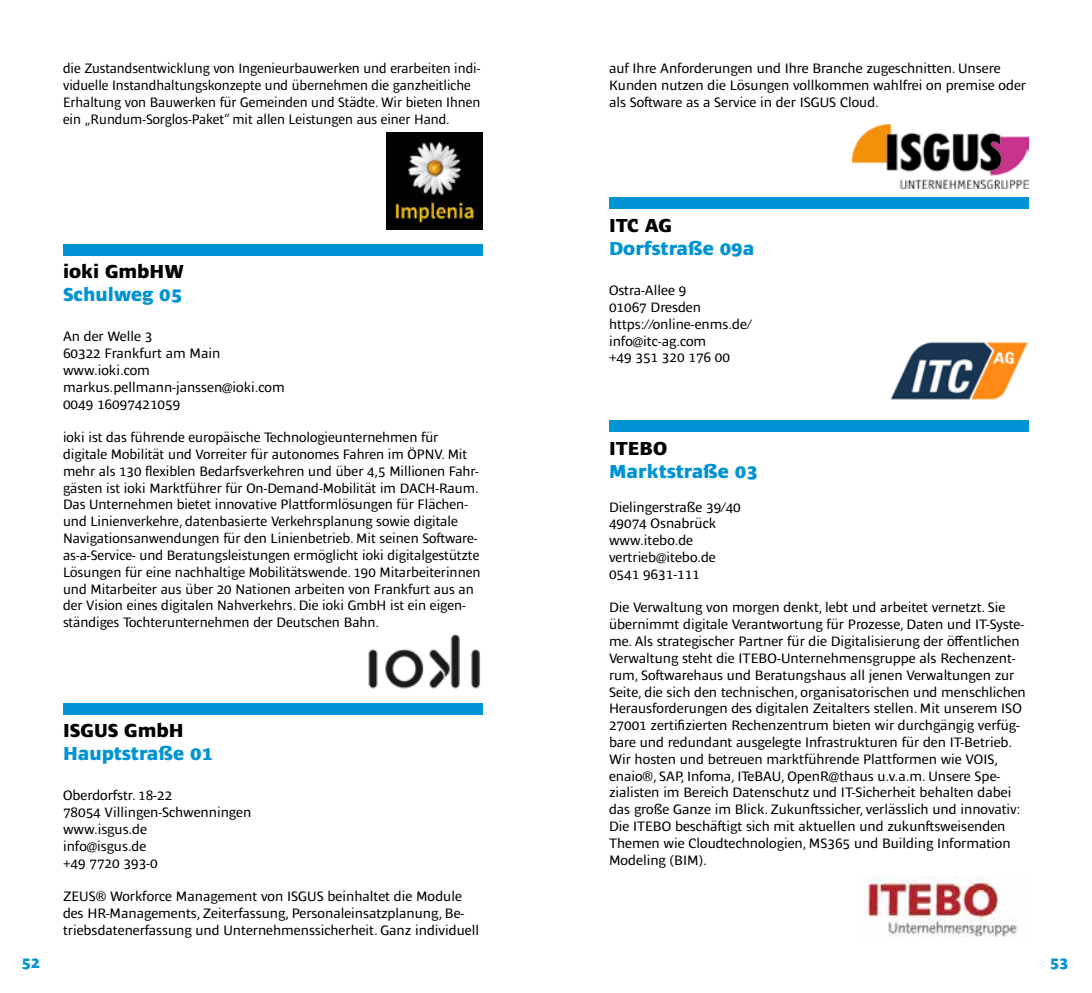
<style>
.page{position:relative;width:1092px;height:993px;background:#fff}
.page>*{position:absolute;margin:0;border:0;box-sizing:border-box;transform-origin:0 0}
.t1{font:800 19.25px "Ardoise Ptf";color:#0093d3}
.t2{font:800 19.25px "Ardoise Ptf";color:#000}
.t3{font:800 15.75px "Ardoise Ptf";color:#0093d3}
.t4{font:14px/16.8px "Ardoise Ptf";color:#000}
.t5{font:14px/16.8px "Ardoise Ptf";color:#000;scale:.96 1}
</style>
<div class="page">
<img style="left:386px;top:133px;width:97px;height:97px">
<div style="left:63px;top:244px;width:420px;height:11px;background:#0093d3"></div>
<img style="left:368px;top:634px;width:112px;height:55px">
<div style="left:63px;top:702px;width:420px;height:11px;background:#0093d3"></div>
<img style="left:852px;top:124px;width:176px;height:65px">
<div style="left:609px;top:198px;width:419px;height:11px;background:#0093d3"></div>
<img style="left:890px;top:341px;width:138px;height:59px">
<div style="left:609px;top:420px;width:419px;height:11px;background:#0093d3"></div>
<img style="left:864px;top:876px;width:154px;height:61px">
<p class="t5" style="left:63px;top:59px;width:436px">die Zustandsentwicklung von Ingenieurbauwerken und erarbeiten indi&shy;viduelle Instandhaltungskonzepte und übernehmen die ganzheitliche Erhaltung von Bauwerken für Gemeinden und Städte. Wir bieten Ihnen ein „Rundum-Sorglos-Paket“ mit allen Leistungen aus einer Hand.</p>
<h1 class="t2" style="left:63px;top:257px;width:122px">ioki GmbHW</h1>
<h1 class="t1" style="left:63px;top:280px;width:121px">Schulweg 05</h1>
<p class="t4" style="left:63px;top:327px;width:223px">An der Welle 3<br>60322 Frankfurt am Main www.ioki.com markus.pellmann-janssen@ioki.com<br>0049 16097421059</p>
<p class="t4" style="left:63px;top:428px;width:419px">ioki ist das führende europäische Technologieunternehmen für digitale Mobilität und Vorreiter für autonomes Fahren im ÖPNV. Mit mehr als 130 flexiblen Bedarfsverkehren und über 4,5 Millionen Fahr&shy;gästen ist ioki Marktführer für On-Demand-Mobilität im DACH-Raum.<br>Das Unternehmen bietet innovative Plattformlösungen für Flächen&shy;und Linienverkehre, datenbasierte Verkehrsplanung sowie digitale Navigationsanwendungen für den Linienbetrieb. Mit seinen Software&shy;as-a-Service- und Beratungsleistungen ermöglicht ioki digitalgestützte Lösungen für eine nachhaltige Mobilitätswende. 190 Mitarbeiterinnen und Mitarbeiter aus über 20 Nationen arbeiten von Frankfurt aus an der Vision eines digitalen Nahverkehrs. Die ioki GmbH ist ein eigen&shy;ständiges Tochterunternehmen der Deutschen Bahn.</p>
<h1 class="t2" style="left:63px;top:716px;width:122px">ISGUS GmbH</h1>
<h1 class="t1" style="left:63px;top:739px;width:152px">Hauptstraße 01</h1>
<p class="t4" style="left:63px;top:785px;width:190px">Oberdorfstr. 18-22<br>78054 Villingen-Schwenningen www.isgus.de<br>info@isgus.de<br>+49 7720 393-0</p>
<p class="t4" style="left:63px;top:886px;width:417px">ZEUS® Workforce Management von ISGUS beinhaltet die Module des HR-Managements, Zeiterfassung, Personaleinsatzplanung, Be&shy;triebsdatenerfassung und Unternehmenssicherheit. Ganz individuell</p>
<p class="t4" style="left:609px;top:59px;width:418px">auf Ihre Anforderungen und Ihre Branche zugeschnitten. Unsere<br>Kunden nutzen die Lösungen vollkommen wahlfrei on premise oder als Software as a Service in der ISGUS Cloud.</p>
<h1 class="t2" style="left:609px;top:211px;width:64px">ITC AG</h1>
<h1 class="t1" style="left:609px;top:234px;width:147px">Dorfstraße 09a</h1>
<p class="t4" style="left:609px;top:280px;width:144px">Ostra-Allee 9<br>01067 Dresden https://online-enms.de/ info@itc-ag.com<br>+49 351 320 176 00</p>
<h1 class="t2" style="left:609px;top:434px;width:60px">ITEBO</h1>
<h1 class="t1" style="left:609px;top:457px;width:150px">Marktstraße 03</h1>
<p class="t4" style="left:609px;top:497px;width:133px">Dielingerstraße 39/40<br>49074 Osnabrück www.itebo.de vertrieb@itebo.de<br>0541 9631-111</p>
<p class="t4" style="left:609px;top:598px;width:418px">Die Verwaltung von morgen denkt, lebt und arbeitet vernetzt. Sie übernimmt digitale Verantwortung für Prozesse, Daten und IT-Syste&shy;me. Als strategischer Partner für die Digitalisierung der öffentlichen Verwaltung steht die ITEBO-Unternehmensgruppe als Rechenzent&shy;rum, Softwarehaus und Beratungshaus all jenen Verwaltungen zur Seite, die sich den technischen, organisatorischen und menschlichen Herausforderungen des digitalen Zeitalters stellen. Mit unserem ISO 27001 zertifizierten Rechenzentrum bieten wir durchgängig verfüg&shy;bare und redundant ausgelegte Infrastrukturen für den IT-Betrieb.<br>Wir hosten und betreuen marktführende Plattformen wie VOIS, enaio®, SAP, Infoma, ITeBAU, OpenR@thaus u.v.a.m. Unsere Spe&shy;zialisten im Bereich Datenschutz und IT-Sicherheit behalten dabei das große Ganze im Blick. Zukunftssicher, verlässlich und innovativ:<br>Die ITEBO beschäftigt sich mit aktuellen und zukunftsweisenden Themen wie Cloudtechnologien, MS365 und Building Information Modeling (BIM).</p>
<p class="t3" style="left:21px;top:951px;width:20px">52</p>
<p class="t3" style="left:1049px;top:951px;width:20px">53</p>
</div>
